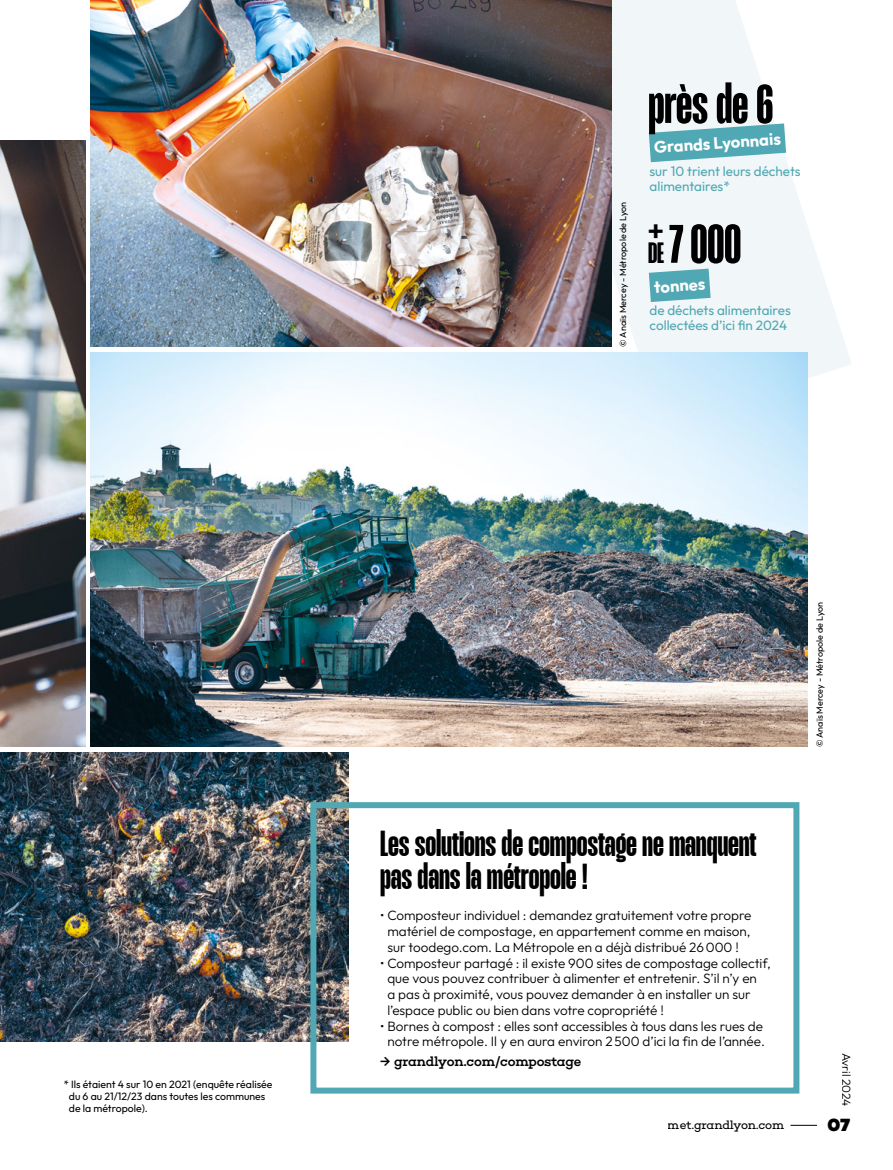
<style>
.page{position:relative;width:893px;height:1170px;background:#fff}
.page>*{position:absolute;margin:0;border:0;box-sizing:border-box;transform-origin:0 0}
.COURANT-_outfit{font:700 54px "Mango Grotesque";letter-spacing:-.005em;color:#000}
.gfduytfuytfiygkhh2{font:700 36px/33px "Mango Grotesque";letter-spacing:-.005em;color:#000}
.COURANT-_outfit-2{font:700 34.2px "Mango Grotesque";color:#000}
.COURANT-_outfit-3{font:700 29.25px "Mango Grotesque";color:#000}
.t1{font:900 18px "Choplin";color:#000}
.COURANT-_outfit-4{font:700 16.5px "Outfit";color:#fff}
.COURANT-_outfit-5{font:300 13.5px/15.8px "Outfit";color:#000;text-align:center}
.COURANT-_outfit-6{font:13.5px/15px "Outfit";color:#4fa8b3}
.COURANT-_outfit-7{font:500 13.5px "Choplin";letter-spacing:-.02em;color:#000}
.t2{font:12px "Choplin";letter-spacing:-.02em;color:#000}
.t3{font:300 12px "Outfit";color:#000}
.t4{font:10.5px/12px "Outfit";color:#000}
.Texte-Courant-outfit{font:9px "Outfit";color:#000}
</style>
<div class="page">
<svg style="left:611px;top:0;width:240px;height:378px;fill:#f1f6f8"></svg>
<svg style="left:649px;top:268px;width:62px;height:34px;background:#6ab4be"></svg>
<svg style="left:649px;top:123px;width:137px;height:39px"></svg>
<img style="left:0;top:140px;width:85px;height:607px">
<img style="left:90px;top:0;width:521px;height:347px">
<img style="left:0;top:752px;width:349px;height:289px">
<img style="left:90px;top:352px;width:718px;height:395px">
<div style="left:310px;top:802px;width:489px;height:291px;border:6px solid #4fa8b3"></div>
<svg style="left:790px;top:1124px;width:27px;height:1px"></svg>
<p class="t4" style="left:69px;top:1078px;width:205px;text-indent:-5px">* Ils étaient 4 sur 10 en 2021 (enquête réalisée du 6 au 21/12/23 dans toutes les communes de la métropole).</p>
<p class="Texte-Courant-outfit" style="left:618px;top:347px;width:146px;rotate:-90deg">© Anaïs Mercey - Métropole de Lyon</p>
<p class="COURANT-_outfit" style="left:648px;top:80px;width:127px">près de 6</p>
<p class="COURANT-_outfit-4" style="left:653px;top:138px;width:129px;rotate:-4deg">Grands Lyonnais</p>
<p class="COURANT-_outfit-6" style="left:649px;top:163px;width:153px">sur 10 trient leurs déchets alimentaires*</p>
<p class="COURANT-_outfit" style="left:668px;top:219px;width:74px">7000</p>
<p class="COURANT-_outfit-2" style="left:648px;top:216px;width:17px">+</p>
<p class="COURANT-_outfit-3" style="left:648px;top:239px;width:18px">DE</p>
<p class="COURANT-_outfit-4" style="left:653px;top:278px;width:53px;rotate:-4deg">tonnes</p>
<p class="COURANT-_outfit-6" style="left:649px;top:303px;width:143px">de déchets alimentaires collectées d’ici fin 2024</p>
<p class="Texte-Courant-outfit" style="left:814px;top:747px;width:146px;rotate:-90deg">© Anaïs Mercey - Métropole de Lyon</p>
<h2 class="gfduytfuytfiygkhh2" style="left:380px;top:829px;width:378px">Les solutions de compostage ne manquent pas dans la métropole !</h2>
<p class="COURANT-_outfit-5" style="left:380px;top:907px;width:373px">• Composteur individuel : demandez gratuitement votre propre matériel de compostage, en appartement comme en maison, sur toodego.com. La Métropole en a déjà distribué 26000 !</p>
<p class="COURANT-_outfit-5" style="left:387px;top:954px;width:385px;text-align:left;text-indent:-7px">• Composteur partagé : il existe 900 sites de compostage collectif, que vous pouvez contribuer à alimenter et entretenir. S’il n’y en<br>a pas à proximité, vous pouvez demander à en installer un sur l’espace public ou bien dans votre copropriété !</p>
<p class="COURANT-_outfit-5" style="left:380px;top:1017px;width:386px">• Bornes à compost : elles sont accessibles à tous dans les rues de notre métropole. Il y en aura environ 2500 d’ici la fin de l’année.</p>
<p class="COURANT-_outfit-7" style="left:380px;top:1053px;width:203px">→ grandlyon.com/compostage</p>
<p class="t2" style="left:668px;top:1118px;width:118px">met.grandlyon.com</p>
<p class="t3" style="left:853px;top:1052px;width:55px;rotate:90deg">Avril 2024</p>
<h3 class="t1" style="left:827px;top:1114px;width:25px">07</h3>
</div>
